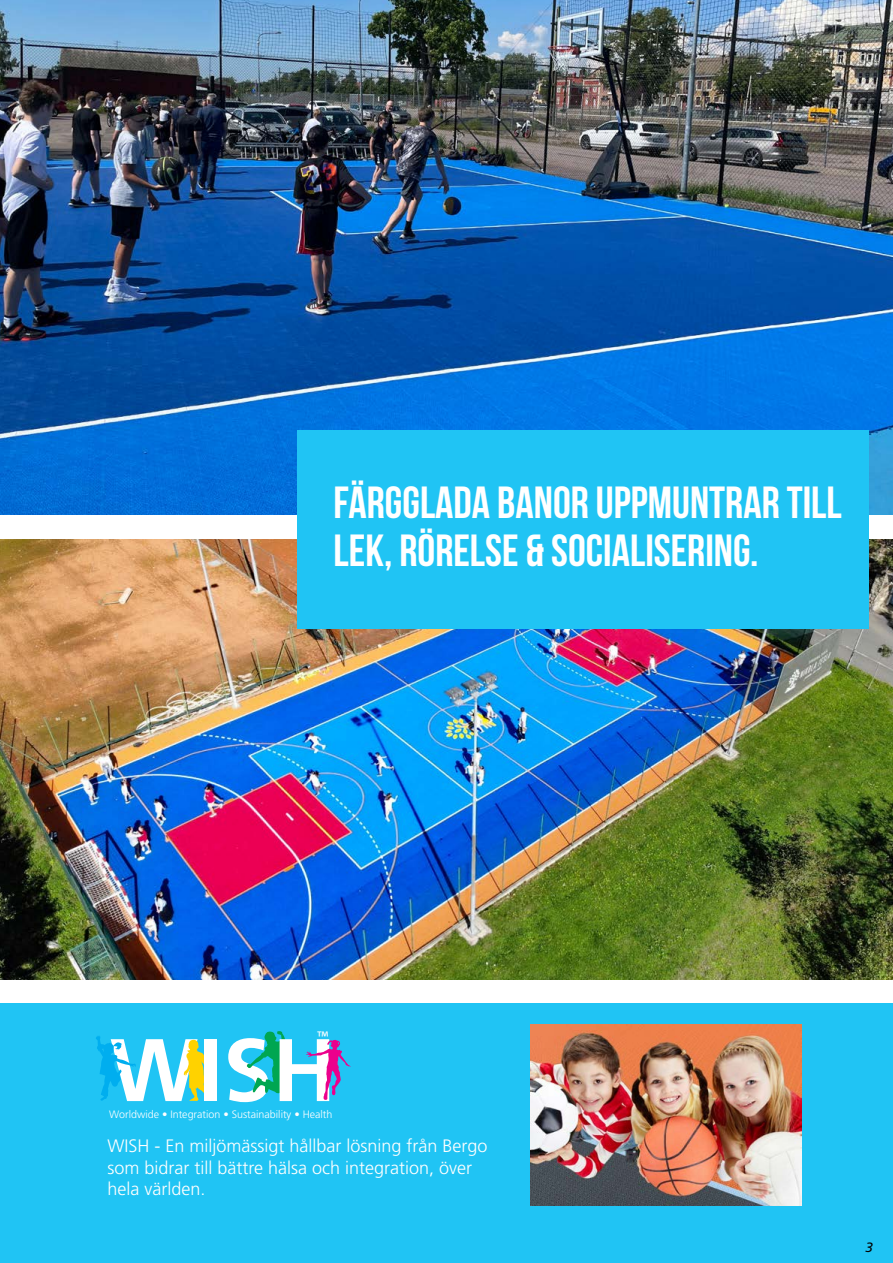
<style>
.page{position:relative;width:893px;height:1263px;background:#fff}
.page>*{position:absolute;margin:0;border:0;box-sizing:border-box;transform-origin:0 0}
.t1{font:45px/48px "Bebas Neue";color:#fff}
.t2{font:18.6px "Myriad Pro";color:#fff}
.t3{font:300 18px/21.6px "Frutiger";color:#fff}
.t4{font:italic 13.5px "Frutiger";color:#000}
.t5{font:300 10.8px "Frutiger";color:#fff}
</style>
<div class="page">
<img style="left:0;top:539px;width:893px;height:441px">
<img style="left:0;top:0;width:893px;height:515px">
<div style="left:0;top:1003px;width:893px;height:260px;background:#20c4f4"></div>
<svg style="left:96px;top:1036px;width:109px;height:65px"></svg>
<div style="left:205px;top:1039px;width:12px;height:62px;background:#fff"></div>
<svg style="left:228px;top:1031px;width:123px;height:71px"></svg>
<img style="left:530px;top:1025px;width:271px;height:180px">
<div style="left:297px;top:430px;width:572px;height:199px;background:#20c4f4"></div>
<h1 class="t1" style="left:334px;top:478px;width:510px">FÄRGGLADA BANOR UPPMUNTRAR TILL<br>LEK, RÖRELSE &amp; SOCIALISERING.</h1>
<p class="t2" style="left:317px;top:1026px;width:13px">™</p>
<p class="t5" style="left:109px;top:1108px;width:225px">Worldwide • Integration • Sustainability • Health</p>
<p class="t3" style="left:108px;top:1135px;width:382px">WISH - En miljömässigt hållbar lösning från Bergo som bidrar till bättre hälsa och integration, över hela världen.</p>
<p class="t4" style="left:866px;top:1239px;width:9px">3</p>
</div>
